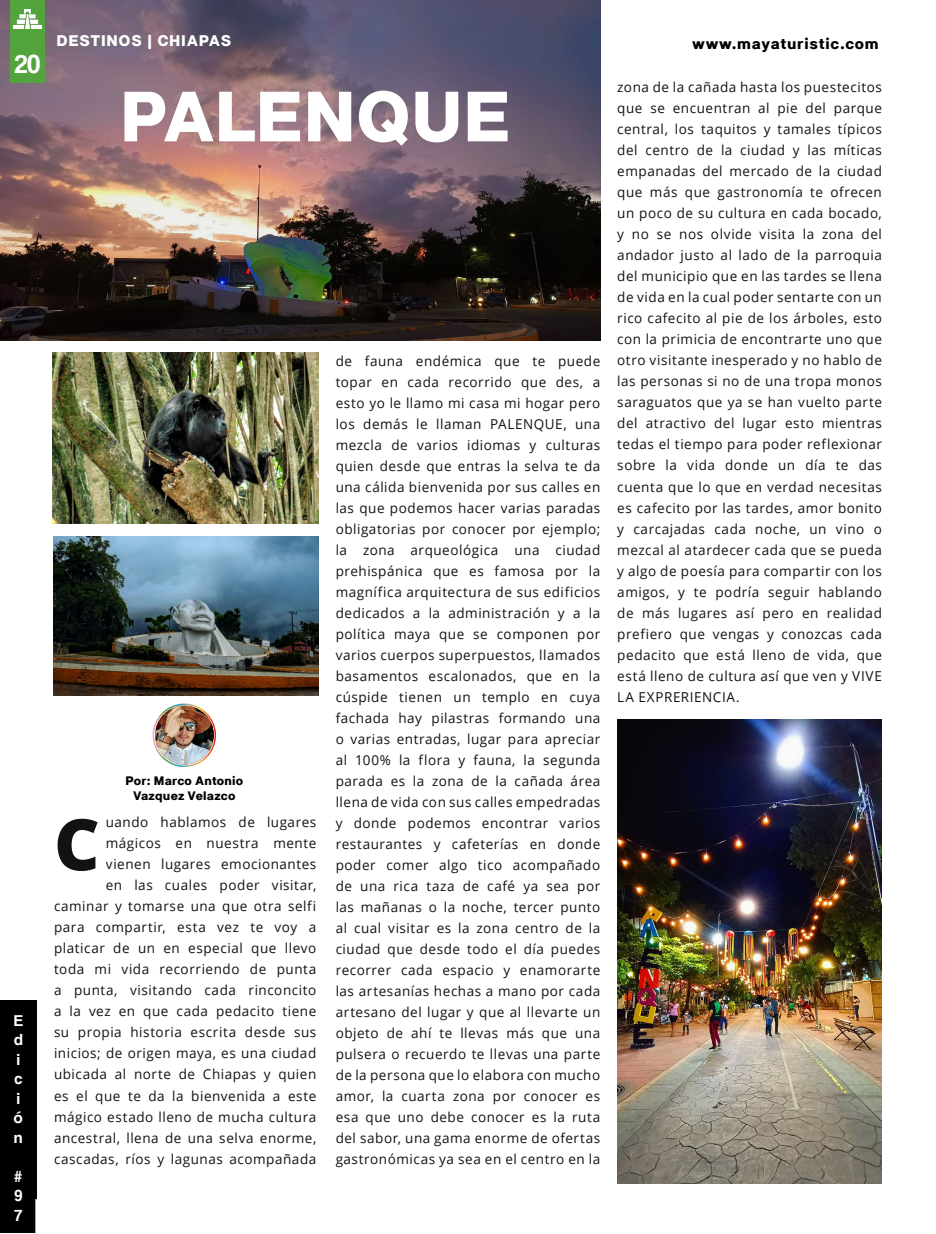
<style>
.page{position:relative;width:936px;height:1234px;background:#fff}
.page>*{position:absolute;margin:0;border:0;box-sizing:border-box;transform-origin:0 0}
.t1{font:800 71.25px "Open Sans";color:#121212}
.t2{font:800 69px "Sublima";letter-spacing:-.005em;color:#fff}
.t3{font:27px "Coolvetica Rg";color:#fff}
.t4{font:16.5px/19.5px "Coolvetica Rg";color:#fff}
.t5{font:800 15px "Sublima";letter-spacing:.05em;color:#000}
.t6{font:800 15px "Sublima";letter-spacing:.05em;color:#fff}
.t7{font:13.65px/21px "Open Sans";letter-spacing:.04em;color:#121212;text-align:justify}
.t8{font:800 12px/14.4px "Sublima";letter-spacing:.015em;color:#000;text-align:center}
</style>
<div class="page">
<img style="left:0;top:0;width:600px;height:340px">
<div style="left:0;top:1000px;width:37px;height:232px;background:#000"></div>
<div style="left:11px;top:0;width:34px;height:82px;background:#53a43c"></div>
<img style="left:14px;top:9px;width:27px;height:19px">
<img style="left:52px;top:352px;width:266px;height:171px">
<img style="left:617px;top:719px;width:264px;height:463px">
<img style="left:53px;top:536px;width:265px;height:159px">
<img style="left:155px;top:705px;width:59px;height:59px;border-radius:29px">
<div style="left:153px;top:703px;width:63px;height:63px;border:1px solid #fff;border-radius:50%"></div>
<h3 class="t3" style="left:15px;top:48px;width:27px">20</h3>
<p class="t6" style="left:56px;top:32px;width:176px">DESTINOS | CHIAPAS</p>
<h2 class="t2" style="left:120px;top:77px;width:392px">PALENQUE</h2>
<p class="t4" style="left:14px;top:1009px;width:10px">E d i c i ó n</p>
<p class="t4" style="left:14px;top:1165px;width:10px;text-align:justify"># 9<br>7</p>
<p class="t8" style="left:125px;top:773px;width:119px">Por: Marco Antonio<br>Vazquez Velazco</p>
<p class="t7" style="left:54px;top:811px;width:264px;text-align:right">uando hablamos de lugares mágicos en nuestra mente<br>vienen lugares emocionantes<br>en las cuales poder visitar, caminar y tomarse una que otra selfi para compartir, esta vez te voy a platicar de un en especial que llevo toda mi vida recorriendo de punta a punta, visitando cada rinconcito a la vez en que cada pedacito tiene su propia historia escrita desde sus inicios; de origen maya, es una ciudad ubicada al norte de Chiapas y quien es el que te da la bienvenida a este mágico estado lleno de mucha cultura ancestral, llena de una selva enorme, cascadas, ríos y lagunas acompañada</p>
<h1 class="t1" style="left:54px;top:790px;width:47px">C</h1>
<p class="t7" style="left:335px;top:350px;width:266px">de fauna endémica que te puede topar en cada recorrido que des, a esto yo le llamo mi casa mi hogar pero los demás le llaman PALENQUE, una mezcla de varios idiomas y culturas quien desde que entras la selva te da una cálida bienvenida por sus calles en las que podemos hacer varias paradas obligatorias por conocer por ejemplo; la zona arqueológica una ciudad prehispánica que es famosa por la magnífica arquitectura de sus edificios dedicados a la administración y a la política maya que se componen por varios cuerpos superpuestos, llamados basamentos escalonados, que en la cúspide tienen un templo en cuya fachada hay pilastras formando una o varias entradas, lugar para apreciar al 100% la flora y fauna, la segunda parada es la zona de la cañada área llena de vida con sus calles empedradas y donde podemos encontrar varios restaurantes y cafeterías en donde poder comer algo tico acompañado de una rica taza de café ya sea por las mañanas o la noche, tercer punto al cual visitar es la zona centro de la ciudad que desde todo el día puedes recorrer cada espacio y enamorarte las artesanías hechas a mano por cada artesano del lugar y que al llevarte un objeto de ahí te llevas más que una pulsera o recuerdo te llevas una parte de la persona que lo elabora con mucho amor, la cuarta zona por conocer es esa que uno debe conocer es la ruta del sabor, una gama enorme de ofertas gastronómicas ya sea en el centro en la</p>
<p class="t5" style="left:692px;top:35px;width:188px">www.mayaturistic.com</p>
<p class="t7" style="left:617px;top:76px;width:266px">zona de la cañada hasta los puestecitos que se encuentran al pie del parque central, los taquitos y tamales típicos del centro de la ciudad y las míticas empanadas del mercado de la ciudad que más que gastronomía te ofrecen un poco de su cultura en cada bocado, y no se nos olvide visita la zona del andador justo al lado de la parroquia del municipio que en las tardes se llena de vida en la cual poder sentarte con un rico cafecito al pie de los árboles, esto con la primicia de encontrarte uno que otro visitante inesperado y no hablo de las personas si no de una tropa monos saraguatos que ya se han vuelto parte del atractivo del lugar esto mientras tedas el tiempo para poder reflexionar sobre la vida donde un día te das cuenta que lo que en verdad necesitas es cafecito por las tardes, amor bonito y carcajadas cada noche, un vino o mezcal al atardecer cada que se pueda y algo de poesía para compartir con los amigos, y te podría seguir hablando de más lugares así pero en realidad prefiero que vengas y conozcas cada pedacito que está lleno de vida, que está lleno de cultura así que ven y VIVE LA EXPRERIENCIA.</p>
</div>
